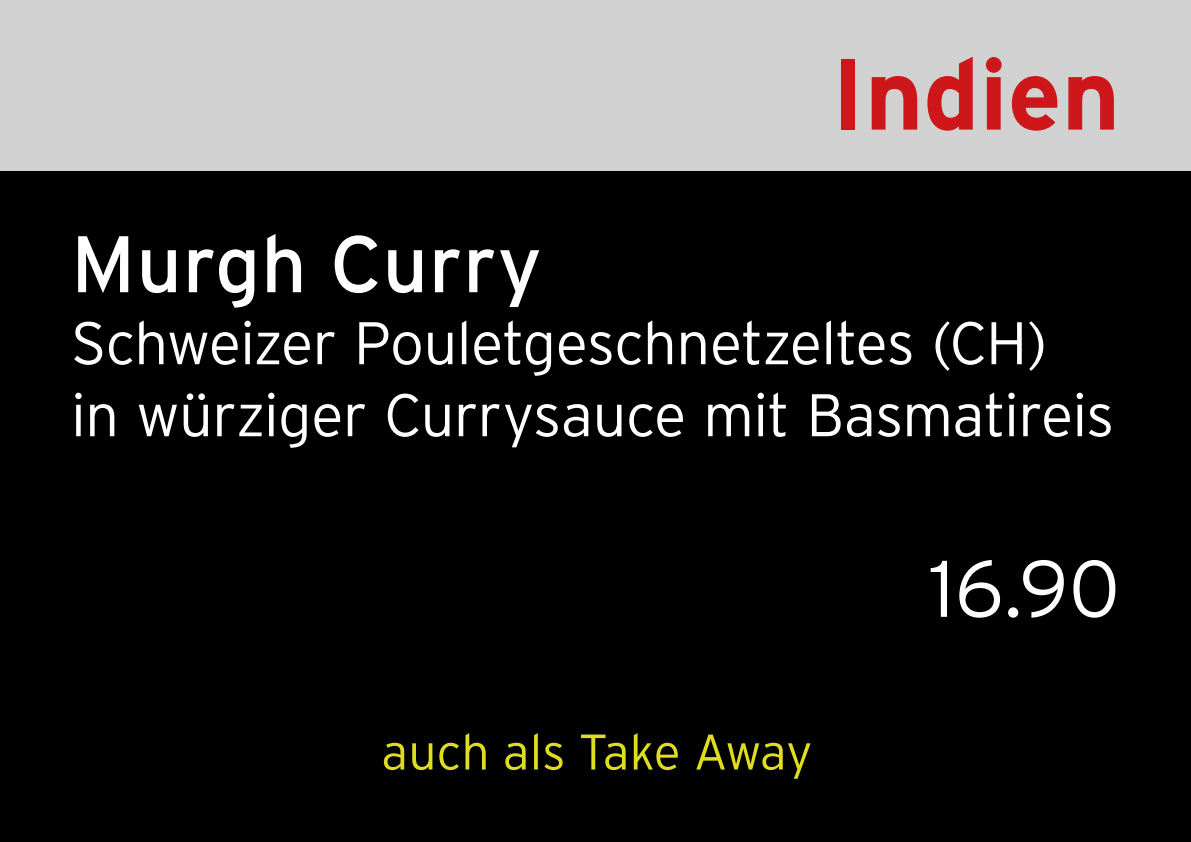
<style>
.page{position:relative;width:1191px;height:842px;background:#fff}
.page>*{position:absolute;margin:0;border:0;box-sizing:border-box;transform-origin:0 0}
.t1{font:700 100px "Interstate";color:#cd171a}
.t2{font:80px "Interstate";letter-spacing:.01em;color:#fff}
.t3{font:300 80px "Interstate";color:#fff}
.t4{font:300 60px/72px "Interstate";letter-spacing:-.015em;color:#fff}
.t5{font:300 50px "Interstate";color:#dedd21}
</style>
<div class="page">
<div style="left:0;top:170px;width:1191px;height:672px;background:#000"></div>
<div style="left:0;top:0;width:1191px;height:170px;background:#d1d1d1"></div>
<h1 class="t1" style="left:831px;top:34px;width:290px">Indien</h1>
<h2 class="t2" style="left:71px;top:215px;width:472px">Murgh Curry</h2>
<p class="t4" style="left:71px;top:307px;width:1044px">Schweizer Pouletgeschnetzeltes (CH)<br>in würziger Currysauce mit Basmatireis</p>
<p class="t5" style="left:381px;top:721px;width:433px">auch als Take Away</p>
<h2 class="t3" style="left:929px;top:540px;width:192px">16.90</h2>
</div>
